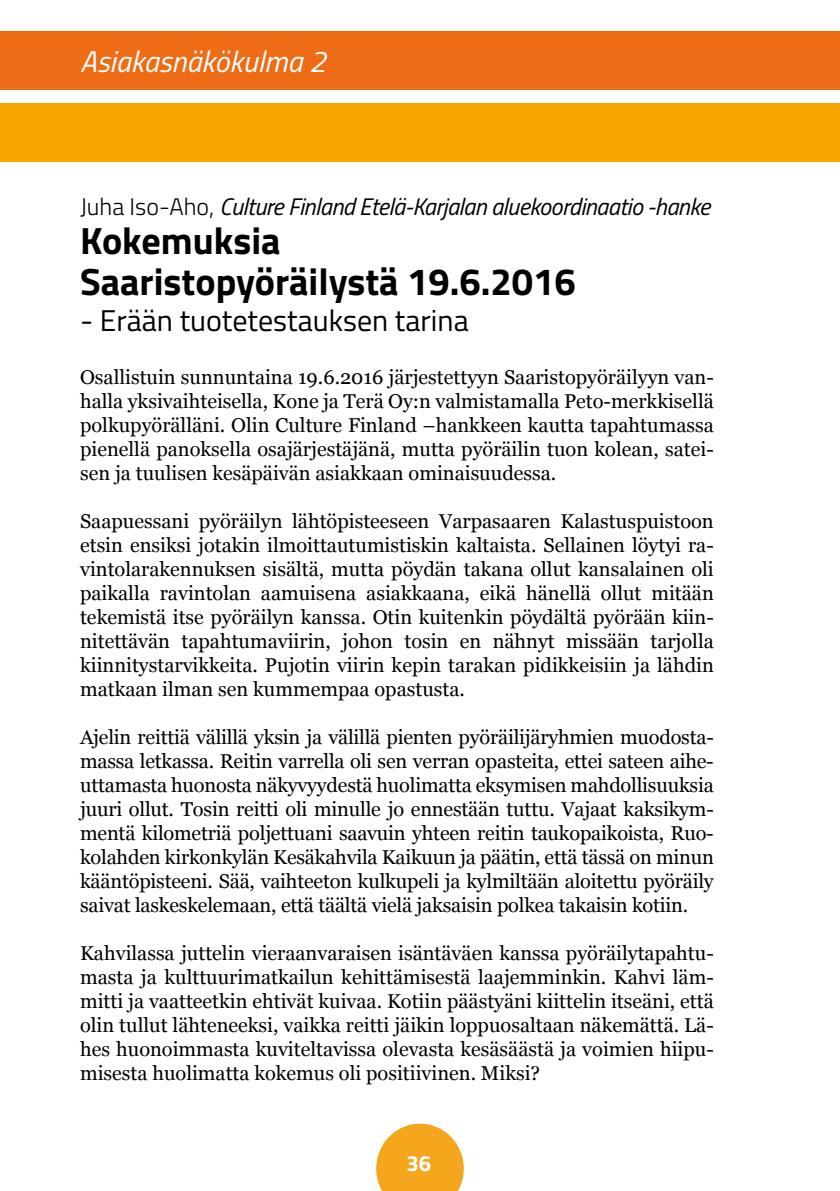
<style>
.page{position:relative;width:840px;height:1191px;background:#fff}
.page>*{position:absolute;margin:0;border:0;box-sizing:border-box;transform-origin:0 0}
.t1{font:700 38px/40.8px "Titillium Web";color:#000}
.t2{font:30px "Titillium Web";color:#000}
.t3{font:italic 30px "Titillium Web";color:#fff}
.t4{font:italic 24px "Titillium Web";letter-spacing:-.02em;color:#000}
.t5{font:700 22px "Titillium Web";color:#fff}
.t6{font:20px/24px "Georgia";color:#000;text-align:justify}
.s1{font-weight:300;font-style:normal}
</style>
<div class="page">
<svg style="left:376px;top:1123px;width:87px;height:68px"></svg>
<div style="left:0;top:103px;width:839px;height:58px;background:#f7a600"></div>
<div style="left:0;top:31px;width:839px;height:58px;background:#ed6c15"></div>
<h2 class="t3" style="left:80px;top:40px;width:247px">Asiakasnäkökulma 2</h2>
<p class="t4" style="left:80px;top:189px;width:631px"><span class="s1">Juha Iso-Aho,</span> Culture Finland Etelä-Karjalan aluekoordinaatio -hanke</p>
<h1 class="t1" style="left:80px;top:218px;width:497px">Kokemuksia<br>Saaristopyöräilystä 19.6.2016</h1>
<h2 class="t2" style="left:80px;top:298px;width:390px">- Erään tuotetestauksen tarina</h2>
<p class="t6" style="left:80px;top:366px;width:635px">Osallistuin sunnuntaina 19.6.2016 järjestettyyn Saaristopyöräilyyn van&shy;halla yksivaihteisella, Kone ja Terä Oy:n valmistamalla Peto-merkkisellä polkupyörälläni. Olin Culture Finland –hankkeen kautta tapahtumassa pienellä panoksella osajärjestäjänä, mutta pyöräilin tuon kolean, satei&shy;sen ja tuulisen kesäpäivän asiakkaan ominaisuudessa.</p>
<p class="t6" style="left:80px;top:510px;width:635px">Saapuessani pyöräilyn lähtöpisteeseen Varpasaaren Kalastuspuistoon etsin ensiksi jotakin ilmoittautumistiskin kaltaista. Sellainen löytyi ra&shy;vintolarakennuksen sisältä, mutta pöydän takana ollut kansalainen oli paikalla ravintolan aamuisena asiakkaana, eikä hänellä ollut mitään tekemistä itse pyöräilyn kanssa. Otin kuitenkin pöydältä pyörään kiin&shy;nitettävän tapahtumaviirin, johon tosin en nähnyt missään tarjolla kiinnitystarvikkeita. Pujotin viirin kepin tarakan pidikkeisiin ja lähdin matkaan ilman sen kummempaa opastusta.</p>
<p class="t6" style="left:80px;top:726px;width:635px">Ajelin reittiä välillä yksin ja välillä pienten pyöräilijäryhmien muodosta&shy;massa letkassa. Reitin varrella oli sen verran opasteita, ettei sateen aihe&shy;uttamasta huonosta näkyvyydestä huolimatta eksymisen mahdollisuuksia juuri ollut. Tosin reitti oli minulle jo ennestään tuttu. Vajaat kaksikym&shy;mentä kilometriä poljettuani saavuin yhteen reitin taukopaikoista, Ruo&shy;kolahden kirkonkylän Kesäkahvila Kaikuun ja päätin, että tässä on minun kääntöpisteeni. Sää, vaihteeton kulkupeli ja kylmiltään aloitettu pyöräily saivat laskeskelemaan, että täältä vielä jaksaisin polkea takaisin kotiin.</p>
<p class="t6" style="left:80px;top:942px;width:635px">Kahvilassa juttelin vieraanvaraisen isäntäväen kanssa pyöräilytapahtu&shy;masta ja kulttuurimatkailun kehittämisestä laajemminkin. Kahvi läm&shy;mitti ja vaatteetkin ehtivät kuivaa. Kotiin päästyäni kiittelin itseäni, että olin tullut lähteneeksi, vaikka reitti jäikin loppuosaltaan näkemättä. Lä&shy;hes huonoimmasta kuviteltavissa olevasta kesäsäästä ja voimien hiipu&shy;misesta huolimatta kokemus oli positiivinen. Miksi?</p>
<p class="t5" style="left:406px;top:1146px;width:26px">36</p>
</div>
